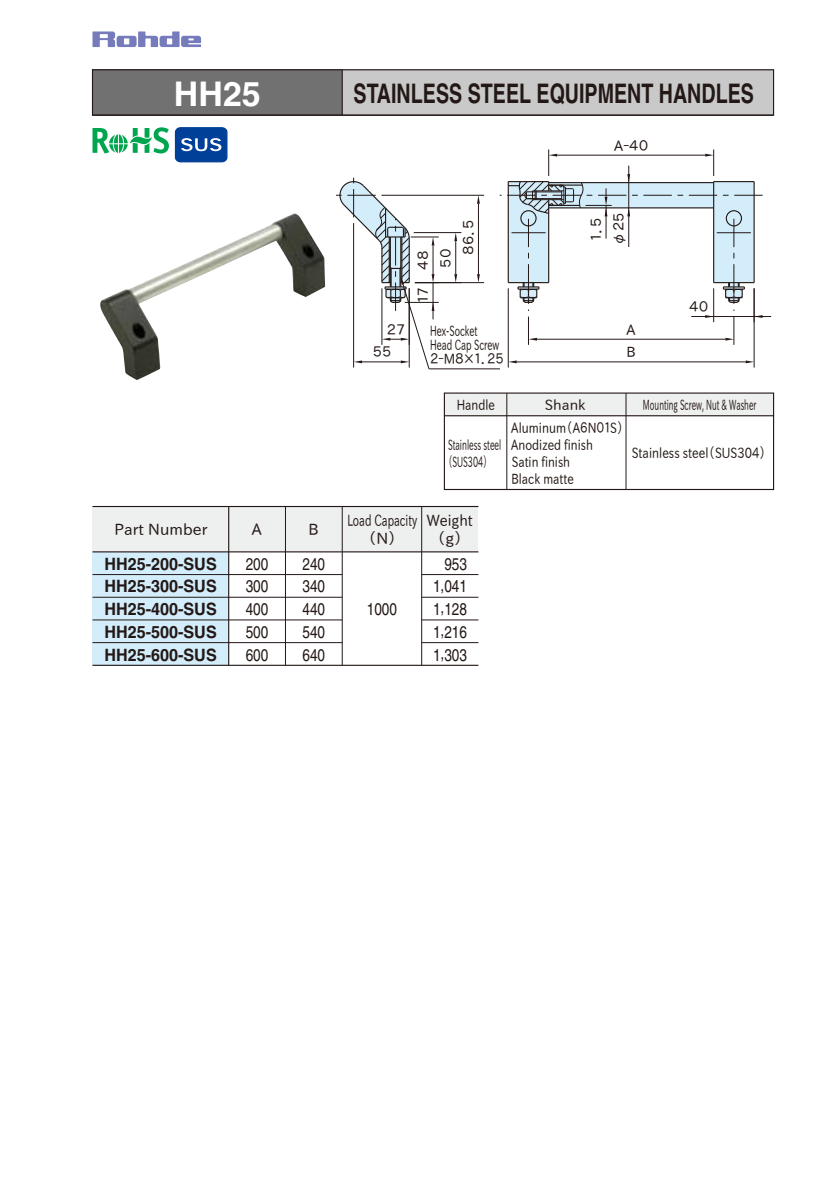
<style>
.page{position:relative;width:840px;height:1191px;background:#fff}
.page>*{position:absolute;margin:0;border:0;box-sizing:border-box;transform-origin:0 0}
.t1{font:700 34px "Helvetica";color:#fff}
.t2{font:700 27px "Helvetica";color:#231815;scale:.73 1}
.t3{font:700 17px "Helvetica";color:#231815;scale:.95 1}
.t4{font:17px "Helvetica";color:#231815;scale:.8 1}
.t5{font:15.6px "IPAP Gothic";color:#231815;scale:.67 1}
.t6{font:15.6px "IPAP Gothic";color:#231815}
.t7{font:14.2px/17.2px "IPAP Gothic";color:#231815;scale:.82 1}
.t8{font:14.2px/22.6px "IPAP Gothic";color:#231815;text-align:center}
.t9{font:14.2px/14.2px "IPAP Gothic";color:#231815;scale:.63 1}
.t10{font:14.2px/17px "IPAP Gothic";color:#231815;scale:.8 1}
.t11{font:14.2px "IPAP Gothic";color:#231815;scale:.55 1}
</style>
<div class="page">
<img style="left:100px;top:213px;width:225px;height:167px">
<div style="left:444px;top:393px;width:329px;height:23px;background:#eeefef"></div>
<div style="left:92px;top:506px;width:386px;height:46px;background:#eeefef"></div>
<div style="left:92px;top:552px;width:136px;height:113px;background:#d3edfb"></div>
<div style="left:342px;top:70px;width:431px;height:45px;background:#c9c9ca"></div>
<div style="left:92px;top:70px;width:250px;height:45px;background:#727172"></div>
<div style="left:92px;top:69px;width:681px;height:47px;border:1px solid #231815"></div>
<div style="left:117px;top:36px;width:19px;height:11px;background:#767cbb;border-radius:3px"></div>
<hr style="left:341px;top:70px;width:1px;height:45px;background:#231815">
<svg style="left:92px;top:31px;width:23px;height:16px"></svg>
<svg style="left:124px;top:38px;width:5px;height:6px"></svg>
<svg style="left:138px;top:31px;width:63px;height:16px"></svg>
<svg style="left:508px;top:360px;width:8px;height:3px"></svg>
<svg style="left:745px;top:360px;width:8px;height:3px"></svg>
<svg style="left:454px;top:274px;width:3px;height:8px"></svg>
<svg style="left:454px;top:233px;width:3px;height:8px"></svg>
<svg style="left:477px;top:196px;width:2px;height:8px"></svg>
<svg style="left:477px;top:274px;width:2px;height:8px"></svg>
<div style="left:443px;top:392px;width:330px;height:98px;border:1px solid #231815"></div>
<hr style="left:444px;top:415px;width:329px;height:1px;background:#231815">
<hr style="left:92px;top:642px;width:250px;height:1px;background:#231815">
<hr style="left:92px;top:619px;width:250px;height:1px;background:#231815">
<hr style="left:92px;top:597px;width:250px;height:1px;background:#231815">
<hr style="left:92px;top:574px;width:250px;height:1px;background:#231815">
<hr style="left:92px;top:551px;width:386px;height:1px;background:#231815">
<hr style="left:92px;top:506px;width:386px;height:1px;background:#231815">
<hr style="left:92px;top:664px;width:386px;height:2px;background:#231815">
<hr style="left:228px;top:506px;width:1px;height:159px;background:#231815">
<hr style="left:285px;top:506px;width:1px;height:159px;background:#231815">
<hr style="left:342px;top:506px;width:1px;height:159px;background:#231815">
<hr style="left:421px;top:506px;width:1px;height:159px;background:#231815">
<hr style="left:421px;top:597px;width:57px;height:1px;background:#231815">
<hr style="left:421px;top:574px;width:57px;height:1px;background:#231815">
<hr style="left:421px;top:642px;width:57px;height:1px;background:#231815">
<hr style="left:421px;top:619px;width:57px;height:1px;background:#231815">
<hr style="left:506px;top:393px;width:1px;height:96px;background:#231815">
<hr style="left:625px;top:393px;width:1px;height:96px;background:#231815">
<hr style="left:92px;top:115px;width:681px;height:1px;background:#231815">
<hr style="left:507px;top:288px;width:1px;height:79px;background:#231815">
<hr style="left:753px;top:288px;width:1px;height:79px;background:#231815">
<hr style="left:516px;top:361px;width:229px;height:1px;background:#231815">
<hr style="left:690px;top:316px;width:80px;height:1px;background:#231815">
<hr style="left:413px;top:232px;width:48px;height:1px;background:#231815">
<hr style="left:455px;top:241px;width:1px;height:33px;background:#231815">
<hr style="left:429px;top:368px;width:70px;height:1px;background:#231815">
<hr style="left:381px;top:195px;width:103px;height:1px;background:#231815">
<hr style="left:414px;top:282px;width:70px;height:1px;background:#231815">
<hr style="left:478px;top:204px;width:1px;height:70px;background:#231815">
<svg style="left:499px;top:149px;width:263px;height:196px"></svg>
<svg style="left:336px;top:177px;width:102px;height:192px"></svg>
<div style="left:175px;top:128px;width:52px;height:34px;background:#004098;border-radius:5px"></div>
<div style="left:175px;top:127px;width:52px;height:35px;border:1px solid #004098;border-radius:5px"></div>
<svg style="left:181px;top:138px;width:40px;height:13px"></svg>
<svg style="left:92px;top:127px;width:77px;height:27px"></svg>
<h1 class="t1" style="left:174px;top:73px;width:88px">HH25</h1>
<h2 class="t2" style="left:353px;top:77px;width:549px">STAINLESS STEEL EQUIPMENT HANDLES</h2>
<p class="t8" style="left:412px;top:270px;width:23px;text-align:left;rotate:-90deg">４８<br>５０</p>
<p class="t8" style="left:412px;top:303px;width:17px;rotate:-90deg">１７</p>
<p class="t8" style="left:458px;top:255px;width:37px;rotate:-90deg">８６．５</p>
<p class="t8" style="left:614px;top:135px;width:36px">A－４０</p>
<p class="t8" style="left:585px;top:245px;width:34px;rotate:-90deg">１．５φ２５</p>
<p class="t8" style="left:387px;top:319px;width:19px">２７</p>
<p class="t8" style="left:626px;top:319px;width:11px">A</p>
<p class="t8" style="left:372px;top:341px;width:20px">５５</p>
<p class="t8" style="left:626px;top:341px;width:11px">B</p>
<p class="t9" style="left:430px;top:324px;width:119px">Hex-Socket<br>Head Cap Screw<br>２－M８×１．２５</p>
<p class="t8" style="left:688px;top:296px;width:21px">４０</p>
<p class="t6" style="left:114px;top:520px;width:94px">Part Number</p>
<p class="t6" style="left:252px;top:520px;width:11px">A</p>
<p class="t6" style="left:308px;top:520px;width:12px">B</p>
<p class="t10" style="left:456px;top:397px;width:49px">Handle</p>
<p class="t8" style="left:544px;top:394px;width:42px">Shank</p>
<p class="t11" style="left:642px;top:397px;width:208px">Mounting Screw, Nut &amp; Washer</p>
<p class="t7" style="left:448px;top:419px;width:215px;text-indent:63px">Aluminum（A６N０１S）<br>Stainless steel Anodized finish（SUS304）</p>
<p class="t7" style="left:631px;top:445px;width:165px">Stainless steel（SUS304）</p>
<p class="t10" style="left:511px;top:453px;width:79px">Satin finish<br>Black matte</p>
<p class="t5" style="left:347px;top:511px;width:188px">Load Capacity Weight</p>
<p class="t6" style="left:367px;top:530px;width:30px">（N）</p>
<p class="t6" style="left:436px;top:530px;width:27px">（g）</p>
<p class="t3" style="left:104px;top:553px;width:120px">HH25-200-SUS</p>
<p class="t4" style="left:245px;top:554px;width:30px">200</p>
<p class="t4" style="left:302px;top:554px;width:30px">240</p>
<p class="t4" style="left:444px;top:554px;width:30px">953</p>
<p class="t3" style="left:104px;top:576px;width:120px">HH25-300-SUS</p>
<p class="t4" style="left:245px;top:576px;width:30px">300</p>
<p class="t4" style="left:302px;top:576px;width:30px">340</p>
<p class="t4" style="left:433px;top:576px;width:44px">1,041</p>
<p class="t3" style="left:104px;top:599px;width:120px">HH25-400-SUS</p>
<p class="t4" style="left:245px;top:599px;width:30px">400</p>
<p class="t4" style="left:302px;top:599px;width:30px">440</p>
<p class="t4" style="left:366px;top:599px;width:39px">1000</p>
<p class="t4" style="left:433px;top:599px;width:44px">1,128</p>
<p class="t3" style="left:104px;top:621px;width:120px">HH25-500-SUS</p>
<p class="t4" style="left:245px;top:622px;width:30px">500</p>
<p class="t4" style="left:302px;top:622px;width:30px">540</p>
<p class="t4" style="left:433px;top:622px;width:44px">1,216</p>
<p class="t3" style="left:104px;top:644px;width:120px">HH25-600-SUS</p>
<p class="t4" style="left:245px;top:644px;width:30px">600</p>
<p class="t4" style="left:302px;top:644px;width:30px">640</p>
<p class="t4" style="left:433px;top:644px;width:44px">1,303</p>
</div>
